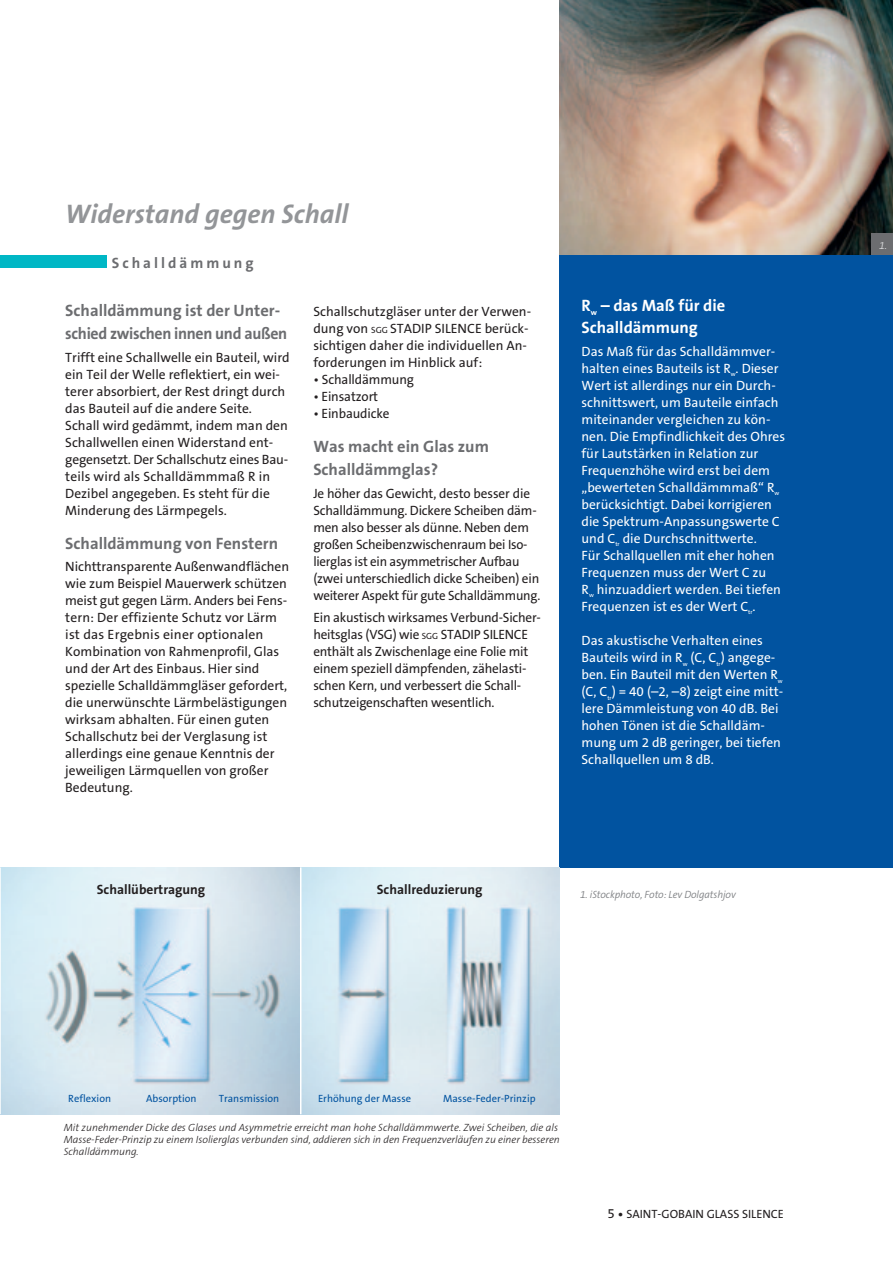
<style>
.page{position:relative;width:893px;height:1263px;background:#fff}
.page>*{position:absolute;margin:0;border:0;box-sizing:border-box;transform-origin:0 0}
.t1{font:italic 700 27px "The Sans B7";color:#939598}
.t2{font:700 16.5px/22.6px "The Sans B7";color:#6c6d70}
.t3{font:700 16.5px/22.6px "The Sans B7";letter-spacing:-.02em;color:#6c6d70}
.t4{font:700 16.5px/22.6px "The Sans B7";color:#fff}
.t5{font:700 15px "The Sans B7";letter-spacing:.2em;color:#6c6d70}
.t6{font:13.5px/17px "The Sans B5 Plain";letter-spacing:-.005em;color:#231f20}
.t7{font:13.5px/17px "The Sans B5 Plain";color:#fff}
.t8{font:700 13.5px "The Sans B7";color:#231f20}
.t9{font:12px "The Sans B5 Plain";color:#231f20}
.t10{font:italic 300 10.5px/12px "The Sans B3";color:#231f20}
.t11{font:10.5px "The Sans B5 Plain";color:#0153a0}
.t12{font:italic 300 10.5px "The Sans B4";letter-spacing:-.01em;color:#808285}
.t13{font:italic 300 10.5px "The Sans B4";color:#d9dadc}
.s1{font-size:9px}
.s2{font-size:13.5px}
.s3{font-size:15px}
</style>
<div class="page">
<div style="left:560px;top:0;width:333px;height:867px;background:#0153a0"></div>
<img style="left:560px;top:0;width:333px;height:254px">
<div style="left:0;top:255px;width:106px;height:13px;background:#00b7c5"></div>
<img style="left:1px;top:867px;width:299px;height:247px">
<svg style="left:301px;top:867px;width:259px;height:247px;background:#cde0eb"></svg>
<div style="left:872px;top:233px;width:21px;height:21px;background:#6c6d70"></div>
<h1 class="t1" style="left:65px;top:199px;width:285px">Widerstand gegen Schall</h1>
<p class="t5" style="left:112px;top:255px;width:143px">Schalldämmung</p>
<p class="t3" style="left:65px;top:300px;width:223px">Schalldämmung ist der Unter&shy;schied zwischen innen und außen</p>
<p class="t6" style="left:65px;top:349px;width:226px">Trifft eine Schallwelle ein Bauteil, wird ein Teil der Welle reflektiert, ein wei&shy;terer absorbiert, der Rest dringt durch das Bauteil auf die andere Seite.<br>Schall wird gedämmt, indem man den Schallwellen einen Widerstand ent&shy;gegensetzt. Der Schallschutz eines Bau&shy;teils wird als Schalldämmmaß R in Dezibel angegeben. Es steht für die Minderung des Lärmpegels.</p>
<p class="t2" style="left:65px;top:532px;width:214px">Schalldämmung von Fenstern</p>
<p class="t6" style="left:65px;top:559px;width:225px">Nichttransparente Außenwandflächen wie zum Beispiel Mauerwerk schützen meist gut gegen Lärm. Anders bei Fens&shy;tern: Der effiziente Schutz vor Lärm ist das Ergebnis einer optionalen Kombination von Rahmenprofil, Glas und der Art des Einbaus. Hier sind spezielle Schalldämmgläser gefordert, die unerwünschte Lärmbelästigungen wirksam abhalten. Für einen guten Schallschutz bei der Verglasung ist allerdings eine genaue Kenntnis der jeweiligen Lärmquellen von großer Bedeutung.</p>
<p class="t6" style="left:313px;top:304px;width:219px">Schallschutzgläser unter der Verwen&shy;dung von <span class="s1">SGG</span> Stadip</p>
<p class="t6" style="left:313px;top:321px;width:216px;text-align:justify;text-indent:171px">berück&shy;sichtigen daher die individuellen An&shy;forderungen im Hinblick auf:</p>
<p class="t6" style="left:313px;top:372px;width:102px">• Schalldämmung</p>
<p class="t6" style="left:313px;top:389px;width:66px">• Einsatzort</p>
<p class="t6" style="left:313px;top:406px;width:78px">• Einbaudicke</p>
<p class="t2" style="left:313px;top:436px;width:177px">Was macht ein Glas zum<br>Schalldämmglas?</p>
<p class="t6" style="left:313px;top:485px;width:228px">Je höher das Gewicht, desto besser die Schalldämmung. Dickere Scheiben däm&shy;men also besser als dünne. Neben dem großen Scheibenzwischenraum bei Iso&shy;lierglas ist ein asymmetrischer Aufbau (zwei unterschiedlich dicke Scheiben) ein weiterer Aspekt für gute Schalldämmung.</p>
<p class="t6" style="left:313px;top:610px;width:229px">Ein akustisch wirksames Verbund-Sicher&shy;heitsglas (VSG) wie <span class="s1">SGG</span> STADIP SILENCE enthält als Zwischenlage eine Folie mit einem speziell dämpfenden, zähelasti&shy;schen Kern, und verbessert die Schall&shy;schutzeigenschaften wesentlich.</p>
<p class="t6" style="left:435px;top:321px;width:15px">Silence</p>
<p class="t8" style="left:97px;top:882px;width:110px">Schallübertragung</p>
<p class="t8" style="left:377px;top:882px;width:107px">Schallreduzierung</p>
<p class="t4" style="left:581px;top:294px;width:145px">R<sub>w</sub> – das Maß für die<br>Schalldämmung</p>
<p class="t7" style="left:581px;top:343px;width:205px">Das Maß für das Schalldämmver&shy;halten eines Bauteils ist R<sub>w</sub>. Dieser Wert ist allerdings nur ein Durch&shy;schnittswert, um Bauteile einfach miteinander vergleichen zu kön&shy;nen. Die Empfindlichkeit des Ohres für Lautstärken in Relation zur Frequenzhöhe wird erst bei dem „bewerteten Schalldämmmaß“ R<sub>w </sub>berücksichtigt. Dabei korrigieren die Spektrum-Anpassungswerte C und C<sub>tr</sub> die Durchschnittwerte.<br>Für Schallquellen mit eher hohen Frequenzen muss der Wert C zu<br>R<sub>w</sub> hinzuaddiert werden. Bei tiefen Frequenzen ist es der Wert C<sub>tr</sub>.</p>
<p class="t7" style="left:581px;top:632px;width:203px">Das akustische Verhalten eines<br>Bauteils wird in R<sub>w</sub> (C, C<sub>tr</sub>) angege&shy;ben. Ein Bauteil mit den Werten R<sub>w </sub>(C, C<sub>tr</sub>) = 40 (–2, –8) zeigt eine mitt&shy;lere Dämmleistung von 40 dB. Bei hohen Tönen ist die Schalldäm&shy;mung um 2 dB geringer, bei tiefen<br>Schallquellen um 8 dB.</p>
<p class="t12" style="left:580px;top:889px;width:157px">1. iStockphoto, Foto: Lev Dolgatshjov</p>
<p class="t11" style="left:68px;top:1093px;width:44px">Reflexion</p>
<p class="t11" style="left:146px;top:1093px;width:52px">Absorption</p>
<p class="t11" style="left:219px;top:1093px;width:62px">Transmission</p>
<p class="t11" style="left:318px;top:1093px;width:95px">Erhöhung der Masse</p>
<p class="t11" style="left:443px;top:1093px;width:94px">Masse-Feder-Prinzip</p>
<p class="t10" style="left:64px;top:1122px;width:498px">Mit zunehmender Dicke des Glases und Asymmetrie erreicht man hohe Schalldämmwerte. Zwei Scheiben, die als<br>Masse-Feder-Prinzip zu einem Isolierglas verbunden sind, addieren sich in den Frequenzverläufen zu einer besseren<br>Schalldämmung.</p>
<p class="t9" style="left:607px;top:1207px;width:178px"><span class="s2">5</span> <span class="s3">•</span> SAINT-GOBAIN GLASS SILENCE</p>
<p class="t13" style="left:879px;top:240px;width:10px">1.</p>
</div>
